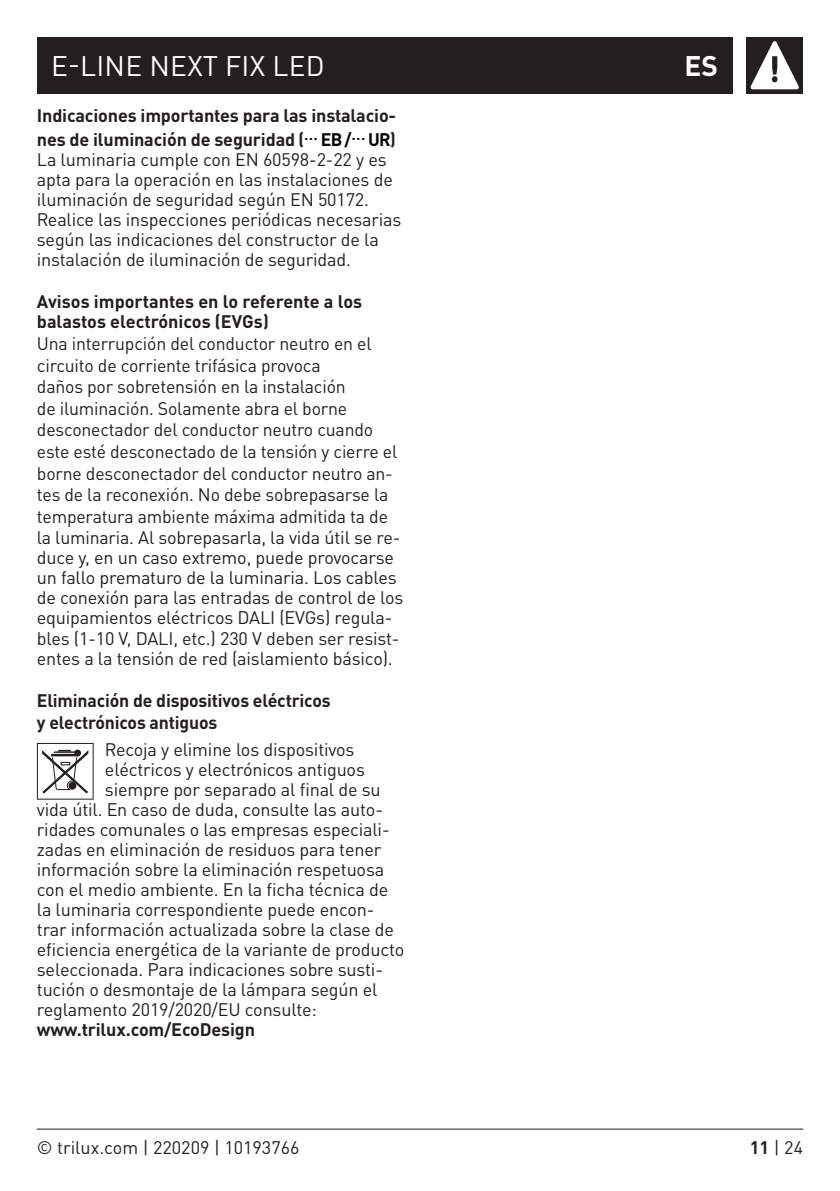
<style>
.page{position:relative;width:840px;height:1191px;background:#fff}
.page>*{position:absolute;margin:0;border:0;box-sizing:border-box;transform-origin:0 0}
.t1{font:28px "DIN Pro";letter-spacing:.01em;color:#fff}
.t2{font:700 28px "DIN Pro";color:#fff}
.t3{font:18px/21px "DIN Pro";letter-spacing:-.01em;color:#231f20}
.t4{font:700 18px/20px "DIN Pro";letter-spacing:-.01em;color:#231f20}
.s1{color:#030505}
.s2{font-weight:700}
</style>
<div class="page">
<div style="left:37px;top:37px;width:694px;height:57px;background:#231f20"></div>
<hr style="left:37px;top:1128px;width:765px;height:1px;background:#231f20">
<div style="left:746px;top:37px;width:56px;height:57px;background:#231f20"></div>
<svg style="left:750px;top:41px;width:48px;height:48px"></svg>
<svg style="left:37px;top:743px;width:57px;height:56px"></svg>
<div style="left:68px;top:782px;width:8px;height:7px;background:#231f20;border-radius:50%"></div>
<h1 class="t1" style="left:51px;top:44px;width:275px">E-LINE NEXT FIX LED</h1>
<h1 class="t2" style="left:684px;top:44px;width:35px">ES</h1>
<p class="t4" style="left:37px;top:102px;width:361px;line-height:24px">Indicaciones importantes para las instalacio&shy;nes de iluminación de seguridad (<sup>...</sup> <span class="s1">EB /</span><sup>...</sup> <span class="s1">UR</span>)</p>
<p class="t3" style="left:37px;top:148px;width:366px;line-height:20px">La luminaria cumple con EN 60598-2-22 y es apta para la operación en las instalaciones de iluminación de seguridad según EN 50172.<br>Realice las inspecciones periódicas necesarias según las indicaciones del constructor de la instalación de iluminación de seguridad.</p>
<p class="t4" style="left:37px;top:291px;width:326px">Avisos importantes en lo referente a los balastos electrónicos (EVGs)</p>
<p class="t3" style="left:37px;top:332px;width:368px">Una interrupción del conductor neutro en el circuito de corriente trifásica provoca<br>daños por sobretensión en la instalación<br>de iluminación. Solamente abra el borne desconectador del conductor neutro cuando este esté desconectado de la tensión y cierre el borne desconectador del conductor neutro an&shy;tes de la reconexión. No debe sobrepasarse la temperatura ambiente máxima admitida ta de la luminaria. Al sobrepasarla, la vida útil se re&shy;duce y, en un caso extremo, puede provocarse un fallo prematuro de la luminaria. Los cables de conexión para las entradas de control de los equipamientos eléctricos DALI (EVGs) regula&shy;bles (1-10 V, DALI, etc.) 230 V deben ser resist&shy;entes a la tensión de red (aislamiento básico).</p>
<p class="t4" style="left:37px;top:688px;width:295px;line-height:21.6px">Eliminación de dispositivos eléctricos y electrónicos antiguos</p>
<p class="t3" style="left:105px;top:738px;width:251px">Recoja y elimine los dispositivos</p>
<p class="t3" style="left:105px;top:758px;width:261px">eléctricos y electrónicos antiguos</p>
<p class="t3" style="left:105px;top:778px;width:277px">siempre por separado al final de su</p>
<p class="t3" style="left:37px;top:798px;width:347px">vida útil. En caso de duda, consulte las auto-</p>
<p class="t3" style="left:37px;top:818px;width:354px">ridades comunales o las empresas especiali-</p>
<p class="t3" style="left:37px;top:838px;width:346px">zadas en eliminación de residuos para tener</p>
<p class="t3" style="left:37px;top:858px;width:348px">información sobre la eliminación respetuosa</p>
<p class="t3" style="left:37px;top:878px;width:352px">con el medio ambiente. En la ficha técnica de</p>
<p class="t3" style="left:37px;top:898px;width:339px">la luminaria correspondiente puede encon-</p>
<p class="t3" style="left:37px;top:917px;width:358px">trar información actualizada sobre la clase de</p>
<p class="t3" style="left:37px;top:937px;width:369px">eficiencia energética de la variante de producto</p>
<p class="t3" style="left:37px;top:957px;width:347px">seleccionada. Para indicaciones sobre susti-</p>
<p class="t3" style="left:37px;top:977px;width:342px">tución o desmontaje de la lámpara según el</p>
<p class="t3" style="left:37px;top:997px;width:281px">reglamento 2019/2020/EU consulte:</p>
<p class="t4" style="left:37px;top:1018px;width:219px">www.trilux.com/EcoDesign</p>
<p class="t3" style="left:37px;top:1136px;width:264px">© trilux.com | 220209 | 10193766</p>
<p class="t3" style="left:749px;top:1136px;width:55px"><span class="s2">11</span> | 24</p>
</div>
